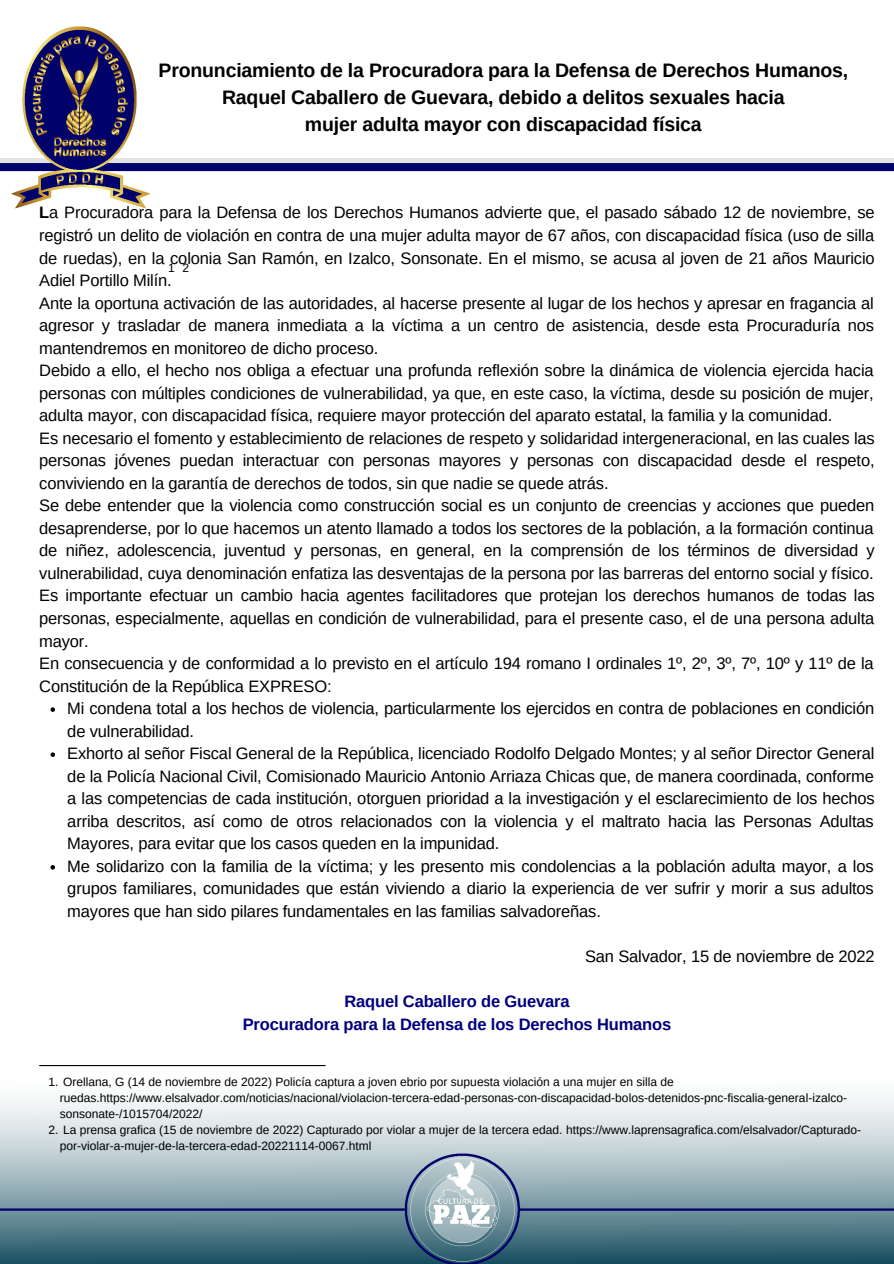
<style>
.page{position:relative;width:894px;height:1264px;background:#fff}
.page>*{position:absolute;margin:0;border:0;box-sizing:border-box;transform-origin:0 0}
.t1{font:700 19.5px/27px "Arimo";letter-spacing:-.01em;color:#000;text-align:center}
.t2{font:16.5px/22.5px "Arimo";letter-spacing:-.01em;color:#000}
.t3{font:700 16.5px/22.5px "Arimo";letter-spacing:-.01em;color:#01017e;text-align:center}
.t4{font:12px/16px "Arimo";color:#000}
.s1{font-weight:700}
</style>
<div class="page">
<img style="left:0;top:26px;width:893px;height:1237px">
<div style="left:432px;top:97px;width:29px;height:34px;background:#fff"></div>
<hr style="left:39px;top:1064px;width:286px;height:2px;background:#000">
<svg style="left:50px;top:707px;width:5px;height:5px"></svg>
<svg style="left:50px;top:752px;width:5px;height:5px"></svg>
<svg style="left:50px;top:865px;width:5px;height:4px"></svg>
<p class="t1" style="left:158px;top:57px;width:691px">Pronunciamiento de la Procuradora para la Defensa de Derechos Humanos,<br>Raquel Caballero de Guevara, debido a delitos sexuales hacia<br>mujer adulta mayor con discapacidad física</p>
<p class="t2" style="left:39px;top:201px;width:836px"><span class="s1">L</span>a Procuradora para la Defensa de los Derechos Humanos advierte que, el pasado sábado 12 de noviembre, se registró un delito de violación en contra de una mujer adulta mayor de 67 años, con discapacidad física (uso de silla de ruedas), en la colonia San Ramón, en Izalco, Sonsonate. En el mismo, se acusa al joven de 21 años Mauricio Adiel Portillo Milín.<br>Ante la oportuna activación de las autoridades, al hacerse presente al lugar de los hechos y apresar en fragancia al agresor y trasladar de manera inmediata a la víctima a un centro de asistencia, desde esta Procuraduría nos mantendremos en monitoreo de dicho proceso.<br>Debido a ello, el hecho nos obliga a efectuar una profunda reflexión sobre la dinámica de violencia ejercida hacia personas con múltiples condiciones de vulnerabilidad, ya que, en este caso, la víctima, desde su posición de mujer, adulta mayor, con discapacidad física, requiere mayor protección del aparato estatal, la familia y la comunidad.<br>Es necesario el fomento y establecimiento de relaciones de respeto y solidaridad intergeneracional, en las cuales las personas jóvenes puedan interactuar con personas mayores y personas con discapacidad desde el respeto, conviviendo en la garantía de derechos de todos, sin que nadie se quede atrás.<br>Se debe entender que la violencia como construcción social es un conjunto de creencias y acciones que pueden desaprenderse, por lo que hacemos un atento llamado a todos los sectores de la población, a la formación continua de niñez, adolescencia, juventud y personas, en general, en la comprensión de los términos de diversidad y vulnerabilidad, cuya denominación enfatiza las desventajas de la persona por las barreras del entorno social y físico.<br>Es importante efectuar un cambio hacia agentes facilitadores que protejan los derechos humanos de todas las personas, especialmente, aquellas en condición de vulnerabilidad, para el presente caso, el de una persona adulta mayor.<br>En consecuencia y de conformidad a lo previsto en el artículo 194 romano I ordinales 1º, 2º, 3º, 7º, 10º y 11º de la Constitución de la República EXPRESO:</p>
<p class="t4" style="left:168px;top:260px;width:22px">1 2</p>
<p class="t2" style="left:67px;top:697px;width:808px">Mi condena total a los hechos de violencia, particularmente los ejercidos en contra de poblaciones en condición de vulnerabilidad.<br>Exhorto al señor Fiscal General de la República, licenciado Rodolfo Delgado Montes; y al señor Director General de la Policía Nacional Civil, Comisionado Mauricio Antonio Arriaza Chicas que, de manera coordinada, conforme a las competencias de cada institución, otorguen prioridad a la investigación y el esclarecimiento de los hechos arriba descritos, así como de otros relacionados con la violencia y el maltrato hacia las Personas Adultas Mayores, para evitar que los casos queden en la impunidad.<br>Me solidarizo con la familia de la víctima; y les presento mis condolencias a la población adulta mayor, a los grupos familiares, comunidades que están viviendo a diario la experiencia de ver sufrir y morir a sus adultos mayores que han sido pilares fundamentales en las familias salvadoreñas.</p>
<p class="t2" style="left:585px;top:945px;width:291px">San Salvador, 15 de noviembre de 2022</p>
<p class="t3" style="left:243px;top:990px;width:430px">Raquel Caballero de Guevara<br>Procuradora para la Defensa de los Derechos Humanos</p>
<p class="t4" style="left:60px;top:1073px;width:788px;text-indent:-11px">1. Orellana, G (14 de noviembre de 2022) Policía captura a joven ebrio por supuesta violación a una mujer en silla de ruedas.https://www.elsalvador.com/noticias/nacional/violacion-tercera-edad-personas-con-discapacidad-bolos-detenidos-pnc-fiscalia-general-izalco&shy;sonsonate-/1015704/2022/</p>
<p class="t4" style="left:60px;top:1121px;width:802px;text-indent:-11px">2. La prensa grafica (15 de noviembre de 2022) Capturado por violar a mujer de la tercera edad. https://www.laprensagrafica.com/elsalvador/Capturado&shy;por-violar-a-mujer-de-la-tercera-edad-20221114-0067.html</p>
</div>
